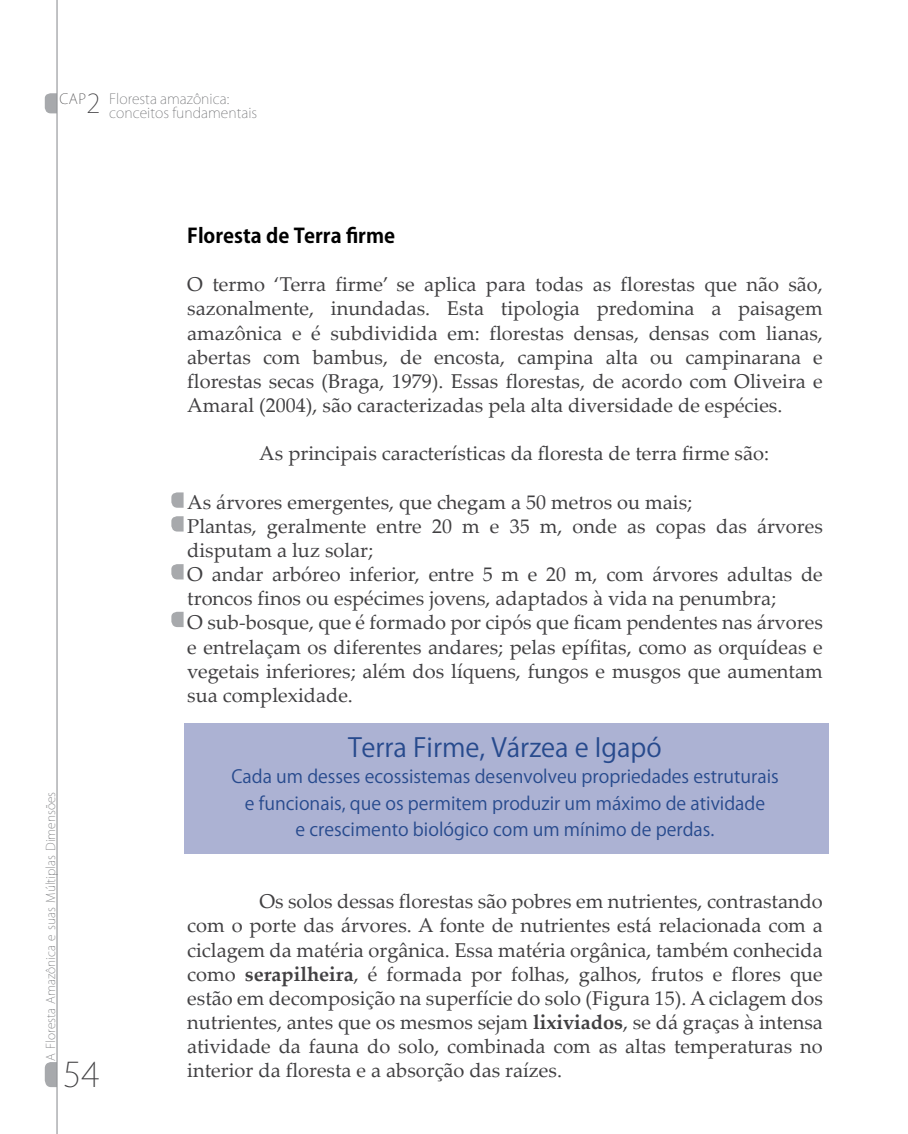
<style>
.page{position:relative;width:908px;height:1134px;background:#fff}
.page>*{position:absolute;margin:0;border:0;box-sizing:border-box;transform-origin:0 0}
.t1{font:200 34px "Koz Go Pro";color:#414042}
.t2{font:26px "Koz Go Pr 6 N";color:#274a8d}
.t3{font:20px/24.2px "Palatino Linotype";color:#414042;text-align:justify}
.t4{font:700 20px "Koz Go Pr 6 N";color:#000}
.t5{font:18px/26.2px "Koz Go Pr 6 N";color:#274a8d;text-align:center}
.t6{font:200 14px/14px "Koz Go Pro";color:#6d6e71}
.t7{font:200 12px "Koz Go Pro";color:#6d6e71}
.s1{color:#414042}
.s2{font-size:26px;color:#414042}
.s3{font-weight:700}
</style>
<div class="page">
<svg style="left:45px;top:93px;width:11px;height:20px"></svg>
<svg style="left:45px;top:1062px;width:11px;height:25px"></svg>
<hr style="left:56px;top:0;width:2px;height:1134px;background:#939598">
<div style="left:184px;top:723px;width:644px;height:130px;background:#acb2d3"></div>
<svg style="left:171px;top:492px;width:12px;height:16px"></svg>
<svg style="left:171px;top:516px;width:12px;height:15px"></svg>
<svg style="left:171px;top:564px;width:12px;height:15px"></svg>
<svg style="left:171px;top:612px;width:12px;height:15px"></svg>
<p class="t6" style="left:109px;top:92px;width:149px;text-indent:-50px"><span class="s1">CAP</span><span class="s2">2</span> Floresta amazônica: conceitos fundamentais</p>
<p class="t7" style="left:43px;top:1061px;width:271px;rotate:-90deg">A Floresta Amazônica e suas Múltiplas Dimensões</p>
<h1 class="t1" style="left:63px;top:1052px;width:38px">54</h1>
<p class="t4" style="left:187px;top:224px;width:209px">Floresta de Terra firme</p>
<p class="t3" style="left:187px;top:271px;width:637px">O termo ‘Terra firme’ se aplica para todas as florestas que não são, sazonalmente, inundadas. Esta tipologia predomina a paisagem amazônica e é subdividida em: florestas densas, densas com lianas, abertas com bambus, de encosta, campina alta ou campinarana e florestas secas (Braga, 1979). Essas florestas, de acordo com Oliveira e Amaral (2004), são caracterizadas pela alta diversidade de espécies.</p>
<p class="t3" style="left:259px;top:441px;width:511px">As principais características da floresta de terra firme são:</p>
<p class="t3" style="left:187px;top:489px;width:636px;text-align:left">As árvores emergentes, que chegam a 50 metros ou mais;<br>Plantas, geralmente entre 20 m e 35 m, onde as copas das árvores disputam a luz solar;<br>O andar arbóreo inferior, entre 5 m e 20 m, com árvores adultas de troncos finos ou espécimes jovens, adaptados à vida na penumbra;<br>O sub-bosque, que é formado por cipós que ficam pendentes nas árvores e entrelaçam os diferentes andares; pelas epífitas, como as orquídeas e vegetais inferiores; além dos líquens, fungos e musgos que aumentam sua complexidade.</p>
<h2 class="t2" style="left:348px;top:733px;width:315px">Terra Firme, Várzea e Igapó</h2>
<p class="t5" style="left:231px;top:764px;width:548px">Cada um desses ecossistemas desenvolveu propriedades estruturais e funcionais, que os permitem produzir um máximo de atividade<br>e crescimento biológico com um mínimo de perdas.</p>
<p class="t3" style="left:187px;top:888px;width:637px;text-indent:72px">Os solos dessas florestas são pobres em nutrientes, contrastando com o porte das árvores. A fonte de nutrientes está relacionada com a ciclagem da matéria orgânica. Essa matéria orgânica, também conhecida como <span class="s3">serapilheira</span>, é formada por folhas, galhos, frutos e flores que estão em decomposição na superfície do solo (Figura 15). A ciclagem dos nutrientes, antes que os mesmos sejam <span class="s3">lixiviados</span>, se dá graças à intensa atividade da fauna do solo, combinada com as altas temperaturas no interior da floresta e a absorção das raízes.</p>
</div>
